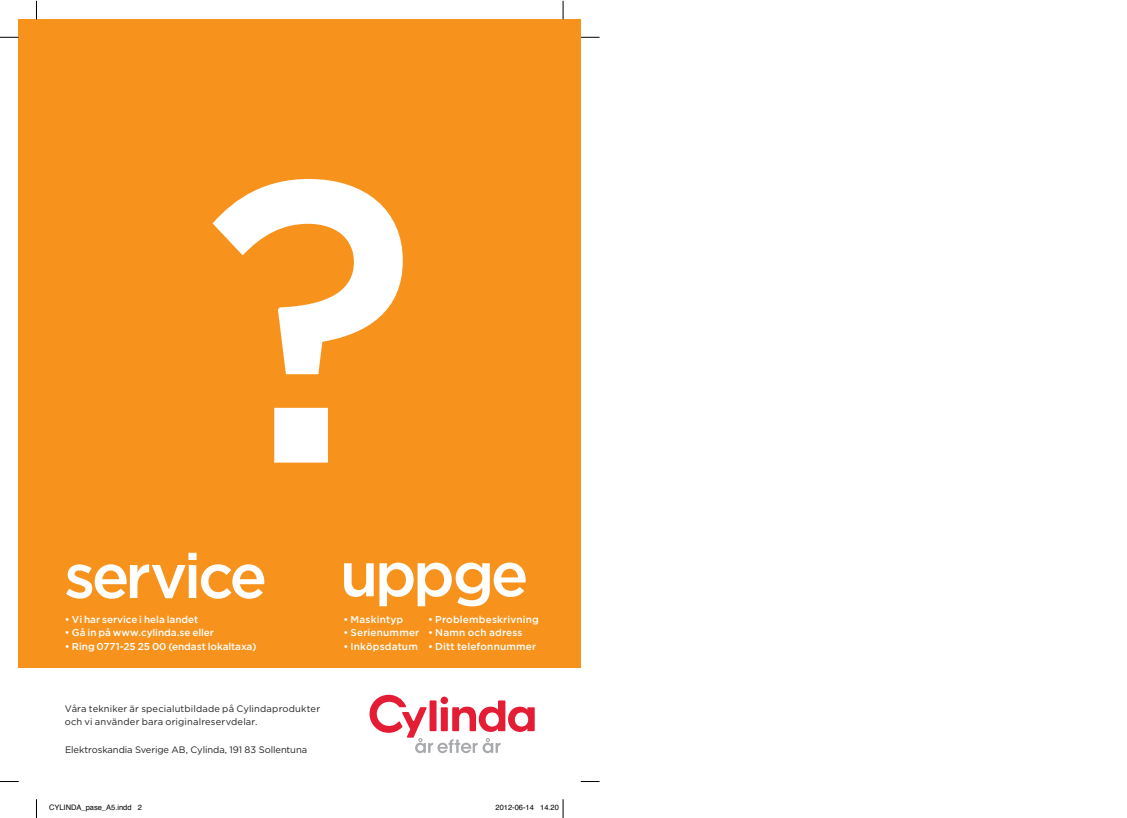
<style>
.page{position:relative;width:1127px;height:818px;background:#fff}
.page>*{position:absolute;margin:0;border:0;box-sizing:border-box;transform-origin:0 0}
.t1{font:500 400px "Gotham";color:#fff}
.t2{font:500 62.5px "Gotham";letter-spacing:-.06em;color:#fff}
.t3{font:500 10px "Gotham";letter-spacing:.01em;color:#fff}
.t4{font:9.38px/12.5px "Gotham";letter-spacing:.01em;color:#231f20}
.t5{font:9.38px "Gotham";letter-spacing:-.01em;color:#231f20}
.t6{font:7.5px "Helvetica";color:#000}
</style>
<div class="page">
<div style="left:19px;top:20px;width:561px;height:648px;background:#f7931d"></div>
<svg style="left:369px;top:695px;width:165px;height:58px"></svg>
<svg style="left:0;top:37px;width:19px;height:1px"></svg>
<svg style="left:580px;top:37px;width:19px;height:1px"></svg>
<svg style="left:0;top:781px;width:19px;height:1px"></svg>
<svg style="left:580px;top:781px;width:19px;height:1px"></svg>
<svg style="left:36px;top:1px;width:1px;height:19px"></svg>
<svg style="left:36px;top:799px;width:1px;height:19px"></svg>
<svg style="left:562px;top:1px;width:1px;height:19px"></svg>
<svg style="left:562px;top:799px;width:1px;height:19px"></svg>
<h1 class="t1" style="left:203px;top:94px;width:218px">?</h1>
<h2 class="t2" style="left:64px;top:540px;width:205px">service</h2>
<p class="t3" style="left:65px;top:614px;width:135px">• Vi har service i hela landet</p>
<p class="t3" style="left:65px;top:627px;width:151px">• Gå in på www.cylinda.se eller</p>
<p class="t3" style="left:65px;top:640px;width:193px">• Ring 0771-25 25 00 (endast lokaltaxa)</p>
<p class="t4" style="left:65px;top:702px;width:257px">Våra tekniker är specialutbildade på Cylindaprodukter och vi använder bara originalreservdelar.</p>
<p class="t5" style="left:65px;top:745px;width:243px">Elektroskandia Sverige AB, Cylinda, 191 83 Sollentuna</p>
<h2 class="t2" style="left:339px;top:539px;width:190px">uppge</h2>
<p class="t3" style="left:343px;top:614px;width:61px">• Maskintyp</p>
<p class="t3" style="left:343px;top:627px;width:77px">• Serienummer</p>
<p class="t3" style="left:343px;top:640px;width:76px">• Inköpsdatum</p>
<p class="t3" style="left:428px;top:614px;width:112px">• Problembeskrivning</p>
<p class="t3" style="left:428px;top:627px;width:96px">• Namn och adress</p>
<p class="t3" style="left:428px;top:640px;width:110px">• Ditt telefonnummer</p>
<p class="t6" style="left:49px;top:802px;width:94px">CYLINDA_pase_A5.indd 2</p>
<p class="t6" style="left:495px;top:802px;width:65px">2012-06-14 14.20</p>
</div>
